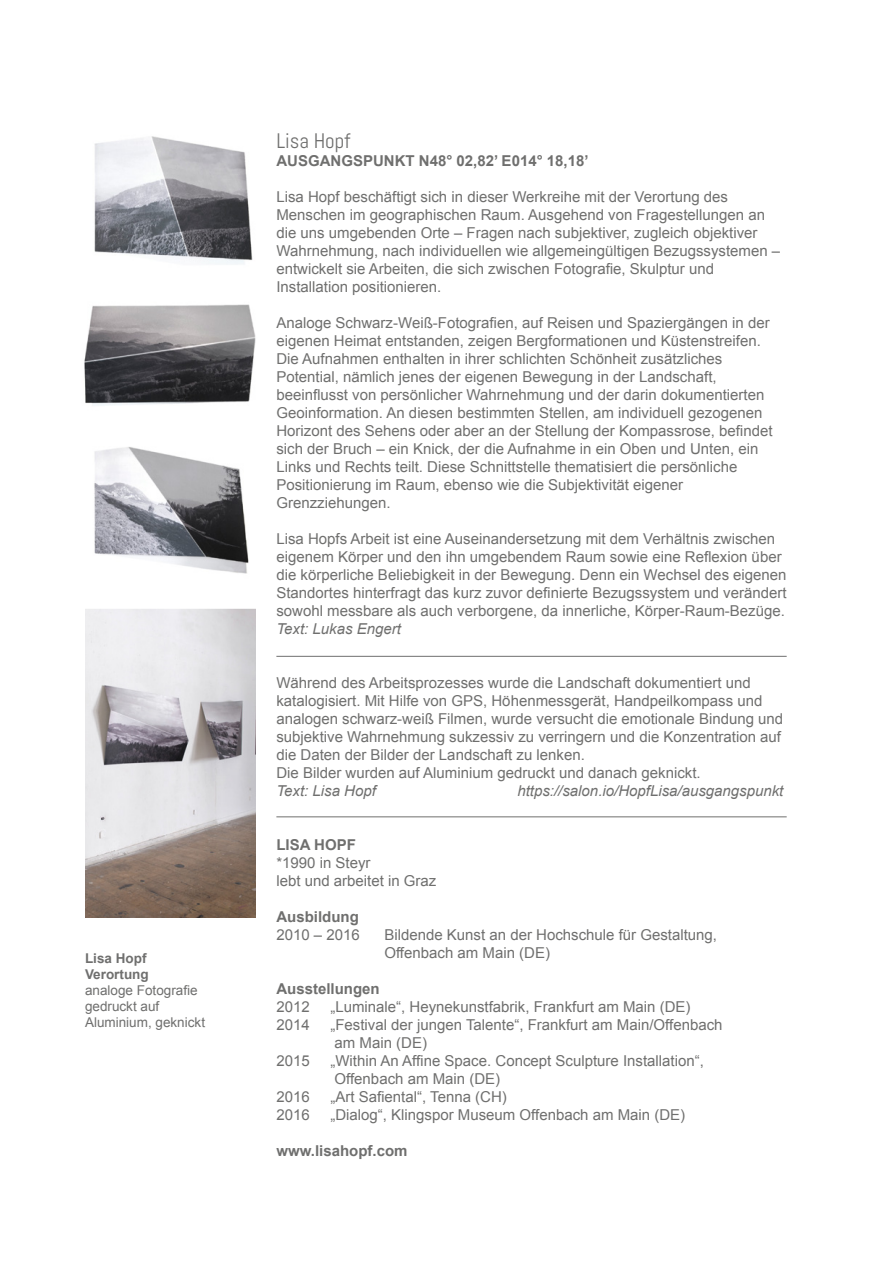
<style>
.page{position:relative;width:893px;height:1263px;background:#fff}
.page>*{position:absolute;margin:0;border:0;box-sizing:border-box;transform-origin:0 0}
.t1{font:21px "Abel";color:#6f6f6e}
.t2{font:15px/18px "Arial";color:#6f6f6e}
.t3{font:700 15px "Arial";color:#6f6f6e}
.t4{font:italic 15px "Arial";color:#6f6f6e}
.t5{font:13.5px/16.2px "Arial";color:#6f6f6e}
.t6{font:700 13.5px/16.2px "Arial";color:#6f6f6e}
</style>
<div class="page">
<img style="left:84px;top:136px;width:172px;height:438px">
<hr style="left:276px;top:656px;width:511px;height:1px;background:#6f6f6e">
<hr style="left:276px;top:816px;width:511px;height:1px;background:#6f6f6e">
<img style="left:85px;top:608px;width:170px;height:310px">
<p class="t6" style="left:85px;top:950px;width:65px">Lisa Hopf<br>Verortung</p>
<p class="t5" style="left:85px;top:982px;width:122px">analoge Fotografie gedruckt auf<br>Aluminium, geknickt</p>
<h1 class="t1" style="left:276px;top:128px;width:75px">Lisa Hopf</h1>
<p class="t3" style="left:276px;top:151px;width:314px">AUSGANGSPUNKT N48° 02,82’ E014° 18,18’</p>
<p class="t2" style="left:276px;top:188px;width:505px">Lisa Hopf beschäftigt sich in dieser Werkreihe mit der Verortung des Menschen im geographischen Raum. Ausgehend von Fragestellungen an die uns umgebenden Orte – Fragen nach subjektiver, zugleich objektiver Wahrnehmung, nach individuellen wie allgemeingültigen Bezugssystemen – entwickelt sie Arbeiten, die sich zwischen Fotografie, Skulptur und Installation positionieren.</p>
<p class="t2" style="left:276px;top:314px;width:498px">Analoge Schwarz-Weiß-Fotografien, auf Reisen und Spaziergängen in der eigenen Heimat entstanden, zeigen Bergformationen und Küstenstreifen.<br>Die Aufnahmen enthalten in ihrer schlichten Schönheit zusätzliches Potential, nämlich jenes der eigenen Bewegung in der Landschaft, beeinflusst von persönlicher Wahrnehmung und der darin dokumentierten Geoinformation. An diesen bestimmten Stellen, am individuell gezogenen Horizont des Sehens oder aber an der Stellung der Kompassrose, befindet sich der Bruch – ein Knick, der die Aufnahme in ein Oben und Unten, ein Links und Rechts teilt. Diese Schnittstelle thematisiert die persönliche Positionierung im Raum, ebenso wie die Subjektivität eigener Grenzziehungen.</p>
<p class="t2" style="left:276px;top:530px;width:512px">Lisa Hopfs Arbeit ist eine Auseinandersetzung mit dem Verhältnis zwischen eigenem Körper und den ihn umgebendem Raum sowie eine Reflexion über die körperliche Beliebigkeit in der Bewegung. Denn ein Wechsel des eigenen Standortes hinterfragt das kurz zuvor definierte Bezugssystem und verändert sowohl messbare als auch verborgene, da innerliche, Körper-Raum-Bezüge.</p>
<p class="t4" style="left:276px;top:619px;width:126px">Text: Lukas Engert</p>
<p class="t2" style="left:276px;top:674px;width:508px">Während des Arbeitsprozesses wurde die Landschaft dokumentiert und katalogisiert. Mit Hilfe von GPS, Höhenmessgerät, Handpeilkompass und analogen schwarz-weiß Filmen, wurde versucht die emotionale Bindung und subjektive Wahrnehmung sukzessiv zu verringern und die Konzentration auf die Daten der Bilder der Landschaft zu lenken.<br>Die Bilder wurden auf Aluminium gedruckt und danach geknickt.</p>
<p class="t4" style="left:276px;top:781px;width:101px">Text: Lisa Hopf</p>
<p class="t4" style="left:517px;top:781px;width:267px">https://salon.io/HopfLisa/ausgangspunkt</p>
<p class="t3" style="left:276px;top:835px;width:81px">LISA HOPF</p>
<p class="t2" style="left:276px;top:854px;width:162px">*1990 in Steyr<br>lebt und arbeitet in Graz</p>
<p class="t3" style="left:276px;top:907px;width:84px">Ausbildung</p>
<p class="t2" style="left:276px;top:926px;width:85px">2010 – 2016</p>
<p class="t2" style="left:384px;top:926px;width:334px">Bildende Kunst an der Hochschule für Gestaltung,<br>Offenbach am Main (DE)</p>
<p class="t3" style="left:276px;top:979px;width:105px">Ausstellungen</p>
<p class="t2" style="left:276px;top:998px;width:35px">2012</p>
<p class="t2" style="left:330px;top:998px;width:362px">„Luminale“, Heynekunstfabrik, Frankfurt am Main (DE)</p>
<p class="t2" style="left:276px;top:1016px;width:35px">2014</p>
<p class="t2" style="left:330px;top:1016px;width:394px">„Festival der jungen Talente“, Frankfurt am Main/Offenbach am Main (DE)</p>
<p class="t2" style="left:276px;top:1052px;width:35px">2015</p>
<p class="t2" style="left:330px;top:1052px;width:375px">„Within An Affine Space. Concept Sculpture Installation“,<br>Offenbach am Main (DE)</p>
<p class="t2" style="left:276px;top:1088px;width:35px">2016</p>
<p class="t2" style="left:330px;top:1088px;width:178px">„Art Safiental“, Tenna (CH)</p>
<p class="t2" style="left:276px;top:1106px;width:35px">2016</p>
<p class="t2" style="left:330px;top:1106px;width:356px">„Dialog“, Klingspor Museum Offenbach am Main (DE)</p>
<p class="t3" style="left:276px;top:1141px;width:133px">www.lisahopf.com</p>
</div>
